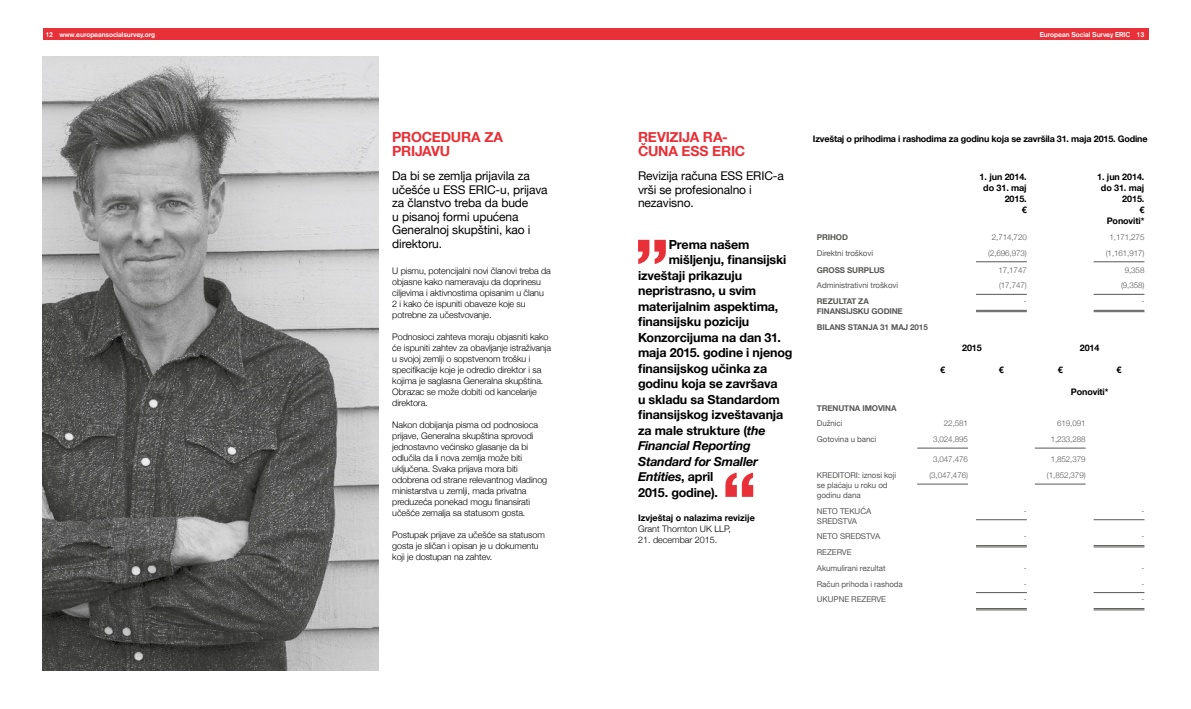
<style>
.page{position:relative;width:1191px;height:709px;background:#fff}
.page>*{position:absolute;margin:0;border:0;box-sizing:border-box;transform-origin:0 0}
.t1{font:700 14px/14px "Helvetica Neue";letter-spacing:-.015em;color:#e73037}
.t2{font:700 12.5px "Helvetica Neue";letter-spacing:-.01em;color:#000}
.t3{font:italic 700 12.5px "Helvetica Neue";letter-spacing:-.02em;color:#000}
.t4{font:12px/13.5px "Helvetica Neue";letter-spacing:-.01em;color:#000}
.t5{font:300 9px/11px "Helvetica Neue";letter-spacing:-.01em;color:#000}
.t6{font:700 9px/11px "Helvetica Neue";letter-spacing:-.01em;color:#000;text-align:right}
.t7{font:8px/10px "Helvetica Neue";letter-spacing:-.01em;color:#575756}
.t8{font:300 8px "Helvetica Neue";letter-spacing:-.01em;color:#575756}
.t9{font:700 8px/10px "Helvetica Neue";letter-spacing:-.01em;color:#575756}
.t10{font:700 7px "Akzidenz Grotesk";letter-spacing:-.01em;color:#fff}
.s1{font-style:italic}
.s2{font-style:normal}
</style>
<div class="page">
<img style="left:43px;top:57px;width:335px;height:613px">
<div style="left:43px;top:29px;width:1105px;height:11px;background:#e73037"></div>
<svg style="left:638px;top:240px;width:28px;height:24px"></svg>
<svg style="left:725px;top:472px;width:28px;height:25px"></svg>
<hr style="left:976px;top:261px;width:50px;height:1px;background:#575756">
<hr style="left:1093px;top:261px;width:51px;height:1px;background:#575756">
<hr style="left:976px;top:294px;width:50px;height:1px;background:#575756">
<hr style="left:1093px;top:294px;width:51px;height:1px;background:#575756">
<hr style="left:976px;top:310px;width:50px;height:1px;background:#575756">
<hr style="left:976px;top:311px;width:50px;height:1px;background:#575756">
<hr style="left:1093px;top:310px;width:51px;height:1px;background:#575756">
<hr style="left:1093px;top:311px;width:51px;height:1px;background:#575756">
<hr style="left:917px;top:448px;width:51px;height:1px;background:#575756">
<hr style="left:1034px;top:448px;width:51px;height:1px;background:#575756">
<hr style="left:917px;top:484px;width:51px;height:1px;background:#575756">
<hr style="left:1034px;top:484px;width:51px;height:1px;background:#575756">
<hr style="left:976px;top:519px;width:50px;height:1px;background:#575756">
<hr style="left:1093px;top:519px;width:51px;height:1px;background:#575756">
<hr style="left:976px;top:545px;width:50px;height:1px;background:#575756">
<hr style="left:976px;top:547px;width:50px;height:1px;background:#575756">
<hr style="left:1093px;top:545px;width:51px;height:1px;background:#575756">
<hr style="left:1093px;top:547px;width:51px;height:1px;background:#575756">
<hr style="left:976px;top:592px;width:50px;height:1px;background:#575756">
<hr style="left:1093px;top:592px;width:51px;height:1px;background:#575756">
<hr style="left:976px;top:608px;width:50px;height:1px;background:#575756">
<hr style="left:976px;top:609px;width:50px;height:1px;background:#575756">
<hr style="left:1093px;top:608px;width:51px;height:1px;background:#575756">
<hr style="left:1093px;top:609px;width:51px;height:1px;background:#575756">
<p class="t10" style="left:45px;top:30px;width:111px">12 www.europeansocialsurvey.org</p>
<p class="t10" style="left:1039px;top:30px;width:106px">European Social Survey ERIC 13</p>
<h1 class="t1" style="left:392px;top:130px;width:112px">PROCEDURA ZA<br>PRIJAVU</h1>
<h3 class="t4" style="left:392px;top:170px;width:157px">Da bi se zemlja prijavila za učešće u ESS ERIC-u, prijava za članstvo treba da bude<br>u pisanoj formi upućena<br>Generalnoj skupštini, kao i direktoru.</h3>
<p class="t5" style="left:392px;top:264px;width:160px">U pismu, potencijalni novi članovi treba da objasne kako nameravaju da doprinesu ciljevima i aktivnostima opisanim u članu 2 i kako će ispuniti obaveze koje su potrebne za učestvovanje.</p>
<p class="t5" style="left:392px;top:330px;width:160px">Podnosioci zahteva moraju objasniti kako će ispuniti zahtev za obavljanje istraživanja u svojoj zemlji o sopstvenom trošku i specifikacije koje je odredio direktor i sa kojima je saglasna Generalna skupština.<br>Obrazac se može dobiti od kancelarije direktora.</p>
<p class="t5" style="left:392px;top:418px;width:156px">Nakon dobijanja pisma od podnosioca prijave, Generalna skupština sprovodi jednostavno većinsko glasanje da bi odlučila da li nova zemlja može biti uključena. Svaka prijava mora biti odobrena od strane relevantnog vladinog ministarstva u zemlji, mada privatna preduzeća ponekad mogu finansirati učešće zemalja sa statusom gosta.</p>
<p class="t5" style="left:392px;top:528px;width:154px">Postupak prijave za učešće sa statusom gosta je sličan i opisan je u dokumentu koji je dostupan na zahtev.</p>
<h1 class="t1" style="left:638px;top:130px;width:109px">REVIZIJA RA-<br>ČUNA ESS ERIC</h1>
<h3 class="t4" style="left:638px;top:170px;width:147px">Revizija računa ESS ERIC-a vrši se profesionalno i nezavisno.</h3>
<h2 class="t2" style="left:668px;top:234px;width:82px">Prema našem</h2>
<h2 class="t2" style="left:668px;top:250px;width:119px">mišljenju, finansijski</h2>
<h2 class="t2" style="left:638px;top:265px;width:106px">izveštaji prikazuju</h2>
<h2 class="t2" style="left:638px;top:281px;width:120px">nepristrasno, u svim</h2>
<h2 class="t2" style="left:638px;top:296px;width:142px">materijalnim aspektima,</h2>
<h2 class="t2" style="left:638px;top:312px;width:113px">finansijsku poziciju</h2>
<h2 class="t2" style="left:638px;top:327px;width:144px">Konzorcijuma na dan 31.</h2>
<h2 class="t2" style="left:638px;top:343px;width:156px">maja 2015. godine i njenog</h2>
<h2 class="t2" style="left:638px;top:358px;width:131px">finansijskog učinka za</h2>
<h2 class="t2" style="left:638px;top:374px;width:141px">godinu koja se završava</h2>
<h2 class="t2" style="left:638px;top:389px;width:143px">u skladu sa Standardom</h2>
<h2 class="t2" style="left:638px;top:405px;width:147px">finansijskog izveštavanja</h2>
<h2 class="t2" style="left:638px;top:420px;width:129px">za male strukture (<span class="s1">the</span></h2>
<h2 class="t3" style="left:638px;top:436px;width:114px">Financial Reporting</h2>
<h2 class="t3" style="left:638px;top:451px;width:121px">Standard for Smaller</h2>
<h2 class="t3" style="left:638px;top:467px;width:77px">Entities<span class="s2">, april</span></h2>
<h2 class="t2" style="left:638px;top:482px;width:81px">2015. godine).</h2>
<p class="t6" style="left:638px;top:513px;width:118px">Izvještaj o nalazima revizije</p>
<p class="t5" style="left:638px;top:523px;width:94px">Grant Thornton UK LLP,</p>
<p class="t5" style="left:638px;top:534px;width:81px">21. decembar 2015.</p>
<p class="t6" style="left:813px;top:133px;width:336px">Izveštaj o prihodima i rashodima za godinu koja se završila 31. maja 2015. Godine</p>
<p class="t6" style="left:979px;top:172px;width:49px">1. jun 2014. do 31. maj<br>2015.<br>€</p>
<p class="t6" style="left:1097px;top:172px;width:49px">1. jun 2014. do 31. maj<br>2015.<br>€<br>Ponoviti*</p>
<p class="t9" style="left:817px;top:232px;width:33px">PRIHOD</p>
<p class="t8" style="left:992px;top:231px;width:36px">2,714,720</p>
<p class="t8" style="left:1109px;top:231px;width:36px">1,171,275</p>
<p class="t7" style="left:817px;top:248px;width:58px">Direktni troškovi</p>
<p class="t8" style="left:988px;top:246px;width:40px">(2,696,973)</p>
<p class="t8" style="left:1105px;top:246px;width:40px">(1,161,917)</p>
<p class="t9" style="left:817px;top:265px;width:69px">GROSS SURPLUS</p>
<p class="t8" style="left:998px;top:263px;width:30px">17,1747</p>
<p class="t8" style="left:1124px;top:263px;width:21px">9,358</p>
<p class="t7" style="left:817px;top:281px;width:83px">Administrativni troškovi</p>
<p class="t8" style="left:999px;top:279px;width:29px">(17,747)</p>
<p class="t8" style="left:1121px;top:279px;width:25px">(9,358)</p>
<p class="t9" style="left:817px;top:296px;width:87px">REZULTAT ZA<br>FINANSIJSKU GODINE</p>
<p class="t8" style="left:1023px;top:295px;width:4px">-</p>
<p class="t8" style="left:1141px;top:295px;width:4px">-</p>
<p class="t9" style="left:817px;top:322px;width:112px">BILANS STANJA 31 MAJ 2015</p>
<p class="t6" style="left:962px;top:342px;width:21px">2015</p>
<p class="t6" style="left:1079px;top:342px;width:21px">2014</p>
<p class="t6" style="left:940px;top:364px;width:7px">€</p>
<p class="t6" style="left:999px;top:364px;width:7px">€</p>
<p class="t6" style="left:1057px;top:364px;width:7px">€</p>
<p class="t6" style="left:1116px;top:364px;width:7px">€</p>
<p class="t6" style="left:1070px;top:386px;width:39px">Ponoviti*</p>
<p class="t9" style="left:817px;top:403px;width:81px">TRENUTNA IMOVINA</p>
<p class="t7" style="left:817px;top:419px;width:27px">Dužnici</p>
<p class="t8" style="left:944px;top:417px;width:26px">22,581</p>
<p class="t8" style="left:1057px;top:417px;width:30px">619,091</p>
<p class="t7" style="left:817px;top:434px;width:61px">Gotovina u banci</p>
<p class="t8" style="left:933px;top:433px;width:36px">3,024,895</p>
<p class="t8" style="left:1050px;top:433px;width:36px">1,233,288</p>
<p class="t8" style="left:933px;top:453px;width:36px">3,047,476</p>
<p class="t8" style="left:1050px;top:453px;width:36px">1,852,379</p>
<p class="t7" style="left:817px;top:470px;width:81px">KREDITORI: iznosi koji se plaćaju u roku od godinu dana</p>
<p class="t8" style="left:929px;top:469px;width:40px">(3,047,476)</p>
<p class="t8" style="left:1047px;top:469px;width:40px">(1,852,379)</p>
<p class="t7" style="left:817px;top:506px;width:56px">NETO TEKUĆA<br>SREDSTVA</p>
<p class="t8" style="left:1023px;top:504px;width:4px">-</p>
<p class="t8" style="left:1141px;top:504px;width:4px">-</p>
<p class="t7" style="left:817px;top:532px;width:65px">NETO SREDSTVA</p>
<p class="t8" style="left:1023px;top:530px;width:4px">-</p>
<p class="t8" style="left:1141px;top:530px;width:4px">-</p>
<p class="t7" style="left:817px;top:545px;width:70px;line-height:15.7px">REZERVE<br>Akumulirani rezultat</p>
<p class="t8" style="left:1023px;top:561px;width:4px">-</p>
<p class="t8" style="left:1141px;top:561px;width:4px">-</p>
<p class="t7" style="left:817px;top:579px;width:87px">Račun prihoda i rashoda</p>
<p class="t8" style="left:1023px;top:577px;width:4px">-</p>
<p class="t8" style="left:1141px;top:577px;width:4px">-</p>
<p class="t7" style="left:817px;top:595px;width:71px">UKUPNE REZERVE</p>
<p class="t8" style="left:1023px;top:593px;width:4px">-</p>
<p class="t8" style="left:1141px;top:593px;width:4px">-</p>
</div>
